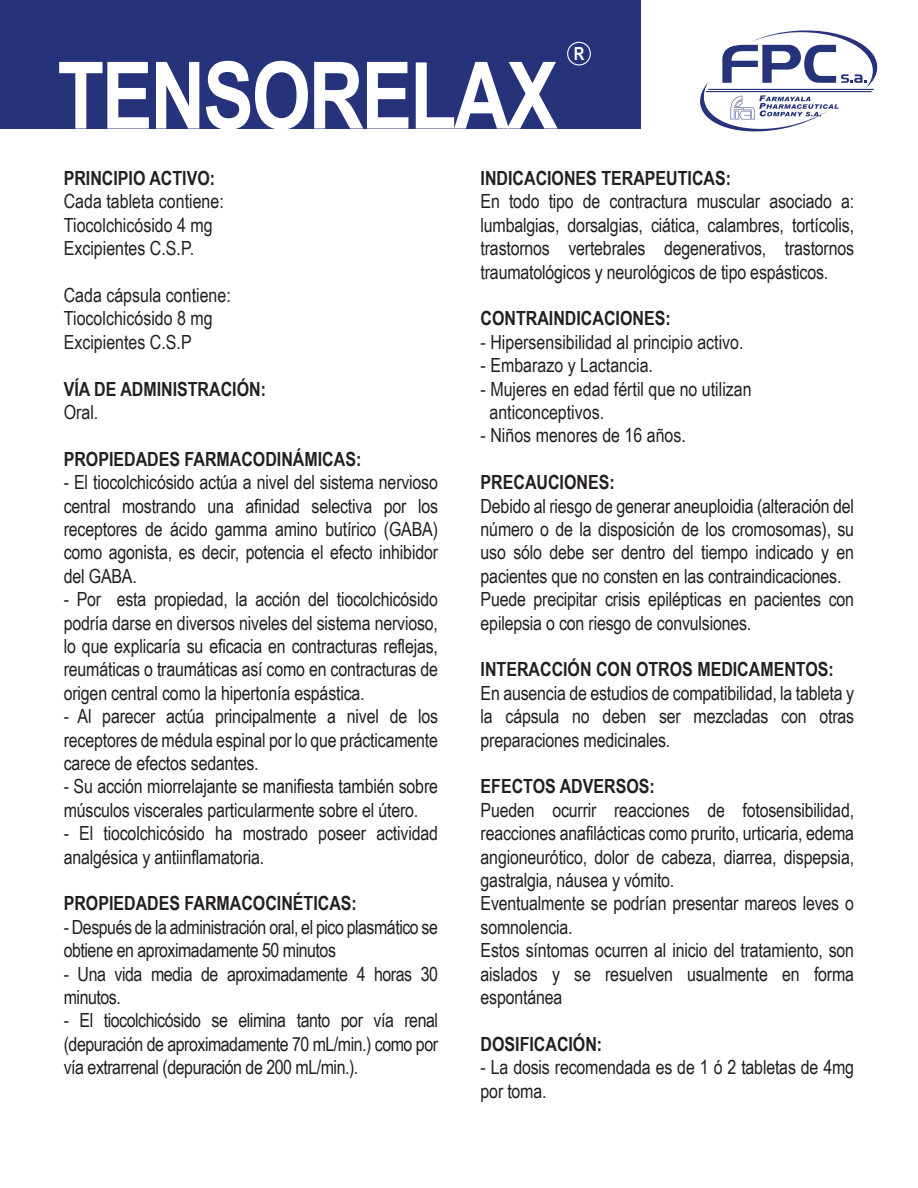
<style>
.page{position:relative;width:918px;height:1188px;background:#fff}
.page>*{position:absolute;margin:0;border:0;box-sizing:border-box;transform-origin:0 0}
.t1{font:700 93px "Arial Narrow";letter-spacing:-.025em;color:#fff}
.t2{font:19.5px/23.4px "Arial Narrow";letter-spacing:-.01em;color:#231f20}
.t3{font:700 19.5px "Arial Narrow";color:#231f20}
.t4{font:700 18px "Arial Narrow";color:#fff}
</style>
<div class="page">
<svg style="left:700px;top:30px;width:178px;height:102px"></svg>
<div style="left:0;top:0;width:641px;height:129px;background:#26337b"></div>
<div style="left:567px;top:42px;width:24px;height:24px;border:1px solid #fff;border-radius:50%"></div>
<h1 class="t1" style="left:58px;top:25px;width:502px">TENSORELAX</h1>
<p class="t4" style="left:574px;top:40px;width:12px">R</p>
<p class="t3" style="left:64px;top:163px;width:153px">PRINCIPIO ACTIVO:</p>
<p class="t2" style="left:64px;top:189px;width:162px">Cada tableta contiene:<br>Tiocolchicósido 4 mg<br>Excipientes C.S.P.</p>
<p class="t2" style="left:64px;top:283px;width:169px">Cada cápsula contiene:<br>Tiocolchicósido 8 mg<br>Excipientes C.S.P</p>
<p class="t3" style="left:64px;top:374px;width:204px">VÍA DE ADMINISTRACIÓN:</p>
<p class="t2" style="left:64px;top:400px;width:36px">Oral.</p>
<p class="t3" style="left:64px;top:444px;width:299px">PROPIEDADES FARMACODINÁMICAS:</p>
<p class="t2" style="left:64px;top:470px;width:376px;text-align:justify">- El tiocolchicósido actúa a nivel del sistema nervioso central mostrando una afinidad selectiva por los receptores de ácido gamma amino butírico (GABA) como agonista, es decir, potencia el efecto inhibidor del GABA.</p>
<p class="t2" style="left:64px;top:587px;width:376px;text-align:justify">- Por esta propiedad, la acción del tiocolchicósido podría darse en diversos niveles del sistema nervioso, lo que explicaría su eficacia en contracturas reflejas, reumáticas o traumáticas así como en contracturas de origen central como la hipertonía espástica.</p>
<p class="t2" style="left:64px;top:704px;width:376px;text-align:justify">- Al parecer actúa principalmente a nivel de los receptores de médula espinal por lo que prácticamente carece de efectos sedantes.</p>
<p class="t2" style="left:64px;top:774px;width:376px">- Su acción miorrelajante se manifiesta también sobre músculos viscerales particularmente sobre el útero.</p>
<p class="t2" style="left:64px;top:821px;width:376px">- El tiocolchicósido ha mostrado poseer actividad analgésica y antiinflamatoria.</p>
<p class="t3" style="left:64px;top:889px;width:295px">PROPIEDADES FARMACOCINÉTICAS:</p>
<p class="t2" style="left:64px;top:914px;width:376px">- Después de la administración oral, el pico plasmático se obtiene en aproximadamente 50 minutos</p>
<p class="t2" style="left:64px;top:961px;width:376px">- Una vida media de aproximadamente 4 horas 30 minutos.</p>
<p class="t2" style="left:64px;top:1008px;width:376px;text-align:justify">- El tiocolchicósido se elimina tanto por vía renal (depuración de aproximadamente 70 mL/min.) como por vía extrarrenal (depuración de 200 mL/min.).</p>
<p class="t3" style="left:481px;top:163px;width:252px">INDICACIONES TERAPEUTICAS:</p>
<p class="t2" style="left:481px;top:189px;width:375px;text-align:justify">En todo tipo de contractura muscular asociado a: lumbalgias, dorsalgias, ciática, calambres, tortícolis, trastornos vertebrales degenerativos, trastornos traumatológicos y neurológicos de tipo espásticos.</p>
<p class="t3" style="left:481px;top:304px;width:192px">CONTRAINDICACIONES:</p>
<p class="t2" style="left:481px;top:329px;width:265px">- Hipersensibilidad al principio activo.</p>
<p class="t2" style="left:481px;top:353px;width:174px">- Embarazo y Lactancia.</p>
<p class="t2" style="left:490px;top:376px;width:264px;text-indent:-9px">- Mujeres en edad fértil que no utilizan anticonceptivos.</p>
<p class="t2" style="left:481px;top:423px;width:207px">- Niños menores de 16 años.</p>
<p class="t3" style="left:481px;top:468px;width:136px">PRECAUCIONES:</p>
<p class="t2" style="left:481px;top:493px;width:375px">Debido al riesgo de generar aneuploidia (alteración del número o de la disposición de los cromosomas), su uso sólo debe ser dentro del tiempo indicado y en pacientes que no consten en las contraindicaciones.<br>Puede precipitar crisis epilépticas en pacientes con epilepsia o con riesgo de convulsiones.</p>
<p class="t3" style="left:481px;top:655px;width:355px">INTERACCIÓN CON OTROS MEDICAMENTOS:</p>
<p class="t2" style="left:481px;top:680px;width:375px;text-align:justify">En ausencia de estudios de compatibilidad, la tableta y la cápsula no deben ser mezcladas con otras preparaciones medicinales.</p>
<p class="t3" style="left:481px;top:772px;width:176px">EFECTOS ADVERSOS:</p>
<p class="t2" style="left:481px;top:797px;width:375px">Pueden ocurrir reacciones de fotosensibilidad, reacciones anafilácticas como prurito, urticaria, edema angioneurótico, dolor de cabeza, diarrea, dispepsia, gastralgia, náusea y vómito.<br>Eventualmente se podrían presentar mareos leves o somnolencia.<br>Estos síntomas ocurren al inicio del tratamiento, son aislados y se resuelven usualmente en forma espontánea</p>
<p class="t3" style="left:481px;top:1029px;width:123px">DOSIFICACIÓN:</p>
<p class="t2" style="left:481px;top:1055px;width:375px">- La dosis recomendada es de 1 ó 2 tabletas de 4mg por toma.</p>
</div>
